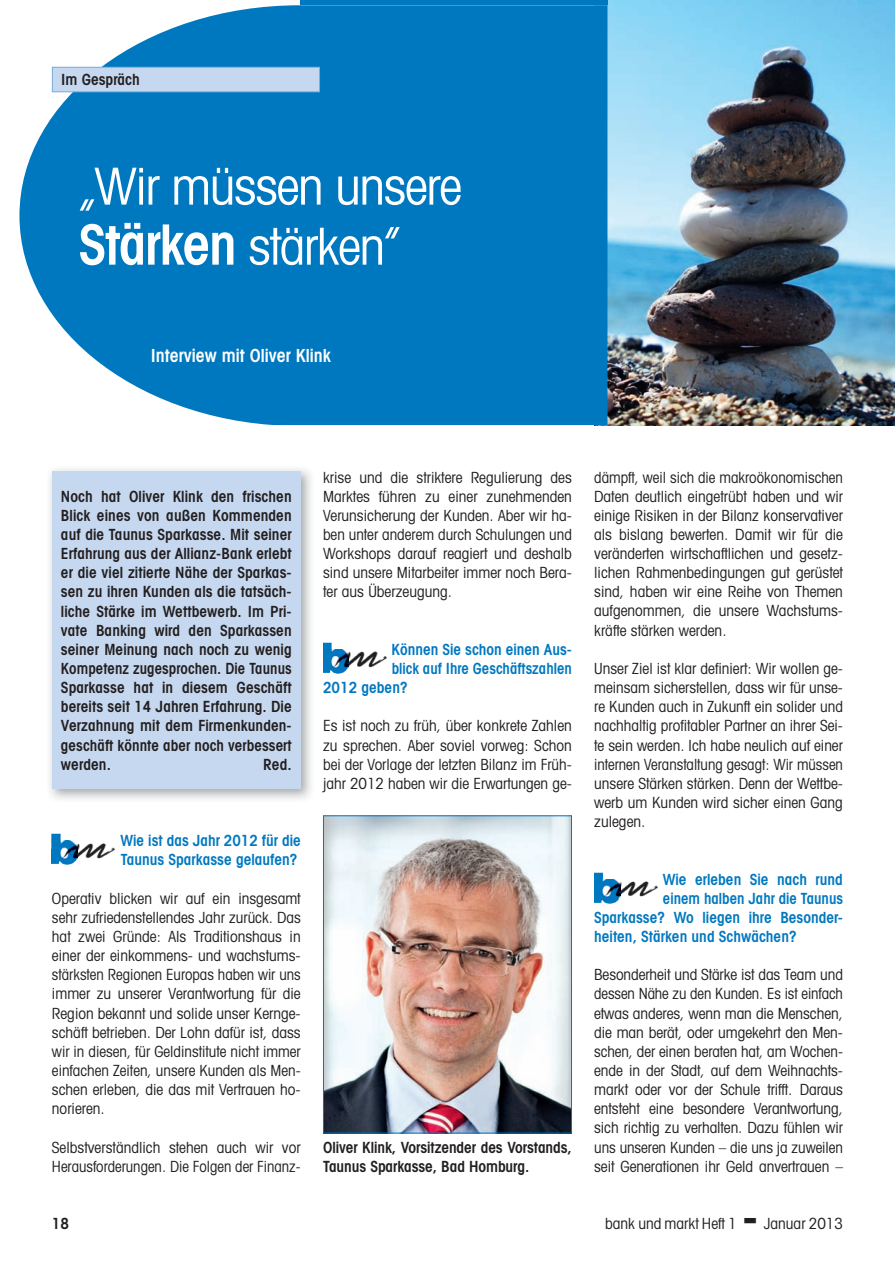
<style>
.page{position:relative;width:895px;height:1275px;background:#fff}
.page>*{position:absolute;margin:0;border:0;box-sizing:border-box;transform-origin:0 0}
.t1{font:condensed 51px/60px "Avant Garde";letter-spacing:-.025em;color:#fff}
.t2{font:600 condensed 18px "Avant Garde";color:#fff}
.t3{font:condensed 15.3px/19.2px "Avant Garde";color:#231f20;text-align:justify}
.t4{font:600 condensed 15.3px/19.2px "Avant Garde";color:#231f20;text-align:justify}
.t5{font:600 condensed 15.3px/19.2px "Avant Garde";color:#0078c0}
.s1{font-weight:600;font-size:55.5px}
</style>
<div class="page">
<img style="left:607px;top:0;width:287px;height:425px">
<svg style="left:19px;top:5px;width:588px;height:420px;background:#1a86c6"></svg>
<div style="left:300px;top:0;width:307px;height:5px;background:#0078c0"></div>
<div style="left:52px;top:67px;width:267px;height:25px;background:#c6d8ef"></div>
<div style="left:52px;top:67px;width:268px;height:25px;border:1px solid #7aabdb"></div>
<img style="left:49px;top:469px;width:263px;height:331px">
<div style="left:52px;top:471px;width:249px;height:317px;background:#c6d8ef"></div>
<img style="left:52px;top:833px;width:25px;height:31px">
<img style="left:59px;top:841px;width:56px;height:19px">
<img style="left:323px;top:642px;width:24px;height:31px">
<img style="left:330px;top:649px;width:57px;height:20px">
<img style="left:594px;top:872px;width:26px;height:31px">
<img style="left:601px;top:879px;width:57px;height:19px">
<img style="left:325px;top:817px;width:245px;height:314px">
<div style="left:323px;top:815px;width:249px;height:318px;border:1px solid #0078c0"></div>
<svg style="left:893px;top:0;width:2px;height:7px"></svg>
<p class="t4" style="left:61px;top:70px;width:80px">Im Gespräch</p>
<h1 class="t1" style="left:79px;top:155px;width:385px">„Wir müssen unsere<br><span class="s1">Stärken</span> stärken”</h1>
<p class="t2" style="left:151px;top:345px;width:181px">Interview mit Oliver Klink</p>
<p class="t4" style="left:61px;top:486px;width:232px">Noch hat Oliver Klink den frischen Blick eines von außen Kommenden auf die Taunus Sparkasse. Mit seiner Erfahrung aus der Allianz-Bank erlebt er die viel zitierte Nähe der Sparkas&shy;sen zu ihren Kunden als die tatsäch&shy;liche Stärke im Wettbewerb. Im Pri&shy;vate Banking wird den Sparkassen seiner Meinung nach noch zu wenig Kompetenz zugesprochen. Die Taunus Sparkasse hat in diesem Geschäft bereits seit 14 Jahren Erfahrung. Die Verzahnung mit dem Firmenkunden&shy;geschäft könnte aber noch verbessert werden.</p>
<p class="t4" style="left:263px;top:754px;width:30px">Red.</p>
<p class="t5" style="left:120px;top:831px;width:182px">Wie ist das Jahr 2012 für die<br>Taunus Sparkasse gelaufen?</p>
<p class="t3" style="left:52px;top:888px;width:250px">Operativ blicken wir auf ein insgesamt sehr zufriedenstellendes Jahr zurück. Das hat zwei Gründe: Als Traditionshaus in einer der einkommens- und wachstums&shy;stärksten Regionen Europas haben wir uns immer zu unserer Verantwortung für die Region bekannt und solide unser Kernge&shy;schäft betrieben. Der Lohn dafür ist, dass wir in diesen, für Geldinstitute nicht immer einfachen Zeiten, unsere Kunden als Men&shy;schen erleben, die das mit Vertrauen ho&shy;norieren.</p>
<p class="t3" style="left:52px;top:1137px;width:250px">Selbstverständlich stehen auch wir vor<br>Herausforderungen. Die Folgen der Finanz-</p>
<p class="t3" style="left:323px;top:467px;width:250px">krise und die striktere Regulierung des Marktes führen zu einer zunehmenden Verunsicherung der Kunden. Aber wir ha&shy;ben unter anderem durch Schulungen und Workshops darauf reagiert und deshalb sind unsere Mitarbeiter immer noch Bera&shy;ter aus Überzeugung.</p>
<p class="t5" style="left:392px;top:639px;width:182px">Können Sie schon einen Aus-</p>
<p class="t5" style="left:392px;top:658px;width:182px">blick auf Ihre Geschäftszahlen</p>
<p class="t5" style="left:323px;top:677px;width:86px">2012 geben?</p>
<p class="t3" style="left:323px;top:716px;width:250px">Es ist noch zu früh, über konkrete Zahlen zu sprechen. Aber soviel vorweg: Schon bei der Vorlage der letzten Bilanz im Früh&shy;jahr 2012 haben wir die Erwartungen ge-</p>
<p class="t4" style="left:323px;top:1137px;width:250px">Oliver Klink, Vorsitzender des Vorstands,<br>Taunus Sparkasse, Bad Homburg.</p>
<p class="t3" style="left:594px;top:467px;width:250px">dämpft, weil sich die makroökonomischen Daten deutlich eingetrübt haben und wir einige Risiken in der Bilanz konservativer als bislang bewerten. Damit wir für die veränderten wirtschaftlichen und gesetz&shy;lichen Rahmenbedingungen gut gerüstet sind, haben wir eine Reihe von Themen aufgenommen, die unsere Wachstums&shy;kräfte stärken werden.</p>
<p class="t3" style="left:594px;top:658px;width:250px">Unser Ziel ist klar definiert: Wir wollen ge&shy;meinsam sicherstellen, dass wir für unse&shy;re Kunden auch in Zukunft ein solider und nachhaltig profitabler Partner an ihrer Sei&shy;te sein werden. Ich habe neulich auf einer internen Veranstaltung gesagt: Wir müssen unsere Stärken stärken. Denn der Wettbe&shy;werb um Kunden wird sicher einen Gang zulegen.</p>
<p class="t5" style="left:663px;top:869px;width:182px">Wie erleben Sie nach rund</p>
<p class="t5" style="left:663px;top:888px;width:182px">einem halben Jahr die Taunus</p>
<p class="t5" style="left:594px;top:907px;width:250px">Sparkasse? Wo liegen ihre Besonder-</p>
<p class="t5" style="left:594px;top:926px;width:204px">heiten, Stärken und Schwächen?</p>
<p class="t3" style="left:594px;top:964px;width:250px">Besonderheit und Stärke ist das Team und dessen Nähe zu den Kunden. Es ist einfach etwas anderes, wenn man die Menschen, die man berät, oder umgekehrt den Men&shy;schen, der einen beraten hat, am Wochen&shy;ende in der Stadt, auf dem Weihnachts&shy;markt oder vor der Schule trifft. Daraus entsteht eine besondere Verantwortung, sich richtig zu verhalten. Dazu fühlen wir uns unseren Kunden – die uns ja zuweilen seit Generationen ihr Geld anvertrauen –</p>
<p class="t4" style="left:52px;top:1213px;width:19px">18</p>
<p class="t3" style="left:605px;top:1213px;width:133px">bank und markt Heft 1</p>
<p class="t3" style="left:764px;top:1213px;width:81px">Januar 2013</p>
</div>
